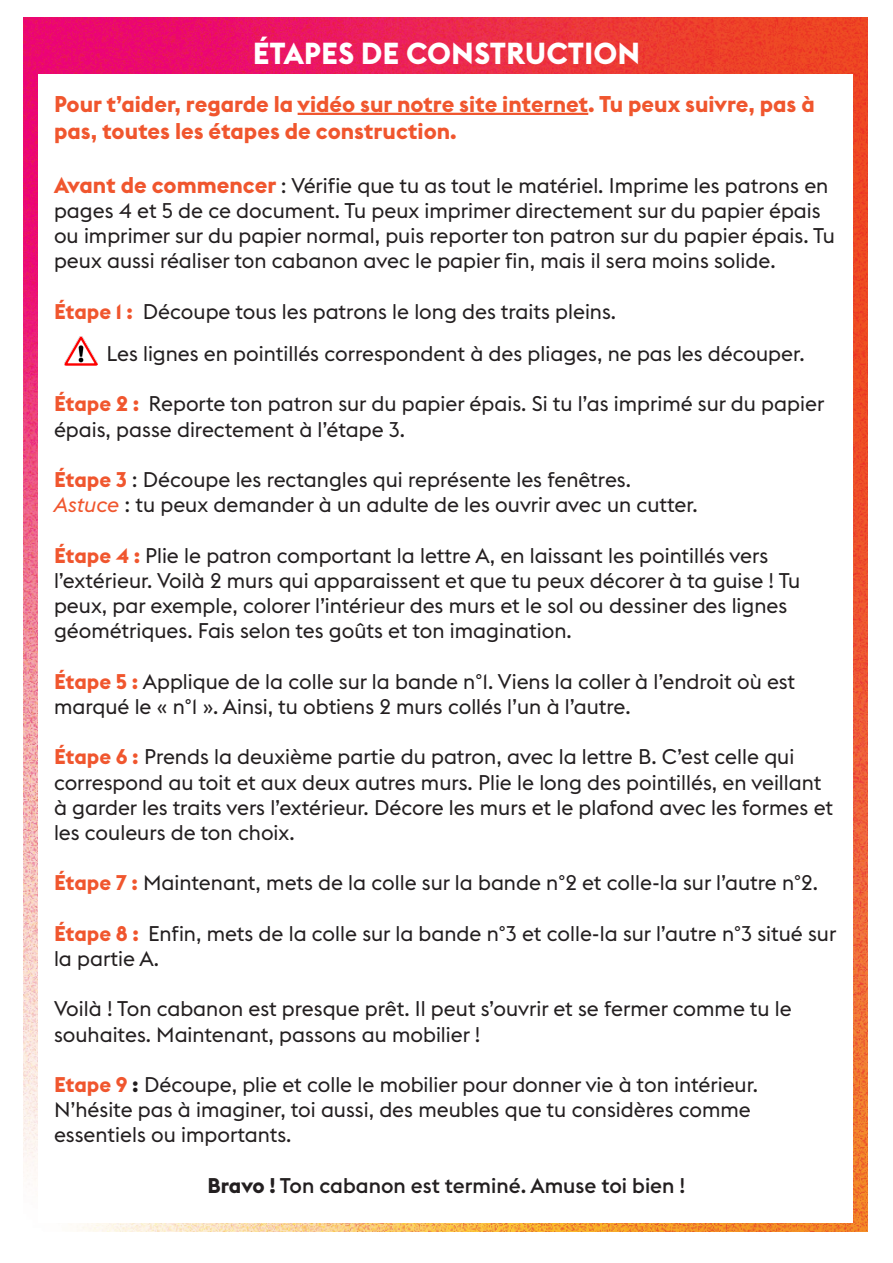
<style>
.page{position:relative;width:893px;height:1263px;background:#fff}
.page>*{position:absolute;margin:0;border:0;box-sizing:border-box;transform-origin:0 0}
.t1{font:700 30px "Euclid Flex";color:#fff}
.t2{font:700 22.5px/27px "Euclid Flex";color:#f0562e}
.t3{font:21px/25.2px "Euclid Flex";color:#231f20}
.t4{font:500 21px "Euclid Flex";color:#231f20}
.s1{font-weight:700;font-size:22.5px;color:#f0562e}
.s2{font-weight:700;color:#f0562e}
.s3{font-style:italic;color:#f0562e}
.s4{font-weight:700}
</style>
<div class="page">
<img style="left:23px;top:17px;width:844px;height:1214px">
<div style="left:38px;top:74px;width:815px;height:1149px;background:#fff"></div>
<hr style="left:298px;top:113px;width:290px;height:2px;background:#f0562e">
<img style="left:65px;top:337px;width:32px;height:28px">
<p class="t1" style="left:253px;top:36px;width:389px">ÉTAPES DE CONSTRUCTION</p>
<p class="t2" style="left:54px;top:91px;width:762px">Pour t’aider, regarde la vidéo sur notre site internet. Tu peux suivre, pas à pas, toutes les étapes de construction.</p>
<p class="t3" style="left:54px;top:173px;width:782px"><span class="s1">Avant de commencer</span> : Vérifie que tu as tout le matériel. Imprime les patrons en pages 4 et 5 de ce document. Tu peux imprimer directement sur du papier épais ou imprimer sur du papier normal, puis reporter ton patron sur du papier épais. Tu peux aussi réaliser ton cabanon avec le papier fin, mais il sera moins solide.</p>
<p class="t3" style="left:54px;top:299px;width:564px"><span class="s2">Étape 1 :</span> Découpe tous les patrons le long des traits pleins.</p>
<p class="t3" style="left:106px;top:341px;width:700px">Les lignes en pointillés correspondent à des pliages, ne pas les découper.</p>
<p class="t3" style="left:54px;top:392px;width:772px"><span class="s2">Étape 2 :</span> Reporte ton patron sur du papier épais. Si tu l’as imprimé sur du papier épais, passe directement à l’étape 3.</p>
<p class="t3" style="left:54px;top:467px;width:578px"><span class="s2">Étape 3</span> : Découpe les rectangles qui représente les fenêtres.</p>
<p class="t3" style="left:54px;top:492px;width:645px"><span class="s3">Astuce</span> : tu peux demander à un adulte de les ouvrir avec un cutter.</p>
<p class="t3" style="left:54px;top:543px;width:748px"><span class="s2">Étape 4 :</span> Plie le patron comportant la lettre A, en laissant les pointillés vers l’extérieur. Voilà 2 murs qui apparaissent et que tu peux décorer à ta guise ! Tu peux, par exemple, colorer l’intérieur des murs et le sol ou dessiner des lignes géométriques. Fais selon tes goûts et ton imagination.</p>
<p class="t3" style="left:54px;top:669px;width:743px"><span class="s2">Étape 5 :</span> Applique de la colle sur la bande n°1. Viens la coller à l’endroit où est marqué le « n°1 ». Ainsi, tu obtiens 2 murs collés l’un à l’autre.</p>
<p class="t3" style="left:54px;top:744px;width:781px"><span class="s2">Étape 6 :</span> Prends la deuxième partie du patron, avec la lettre B. C’est celle qui correspond au toit et aux deux autres murs. Plie le long des pointillés, en veillant à garder les traits vers l’extérieur. Décore les murs et le plafond avec les formes et les couleurs de ton choix.</p>
<p class="t3" style="left:54px;top:870px;width:765px"><span class="s2">Étape 7 :</span> Maintenant, mets de la colle sur la bande n°2 et colle-la sur l’autre n°2.</p>
<p class="t3" style="left:54px;top:921px;width:784px"><span class="s2">Étape 8 :</span> Enfin, mets de la colle sur la bande n°3 et colle-la sur l’autre n°3 situé sur la partie A.</p>
<p class="t3" style="left:54px;top:996px;width:739px">Voilà ! Ton cabanon est presque prêt. Il peut s’ouvrir et se fermer comme tu le souhaites. Maintenant, passons au mobilier !</p>
<p class="t3" style="left:54px;top:1072px;width:706px"><span class="s2">Etape 9</span> <span class="s4">:</span> Découpe, plie et colle le mobilier pour donner vie à ton intérieur.<br>N’hésite pas à imaginer, toi aussi, des meubles que tu considères comme essentiels ou importants.</p>
<p class="t4" style="left:207px;top:1173px;width:479px"><span class="s4">Bravo !</span> Ton cabanon est terminé. Amuse toi bien !</p>
</div>
